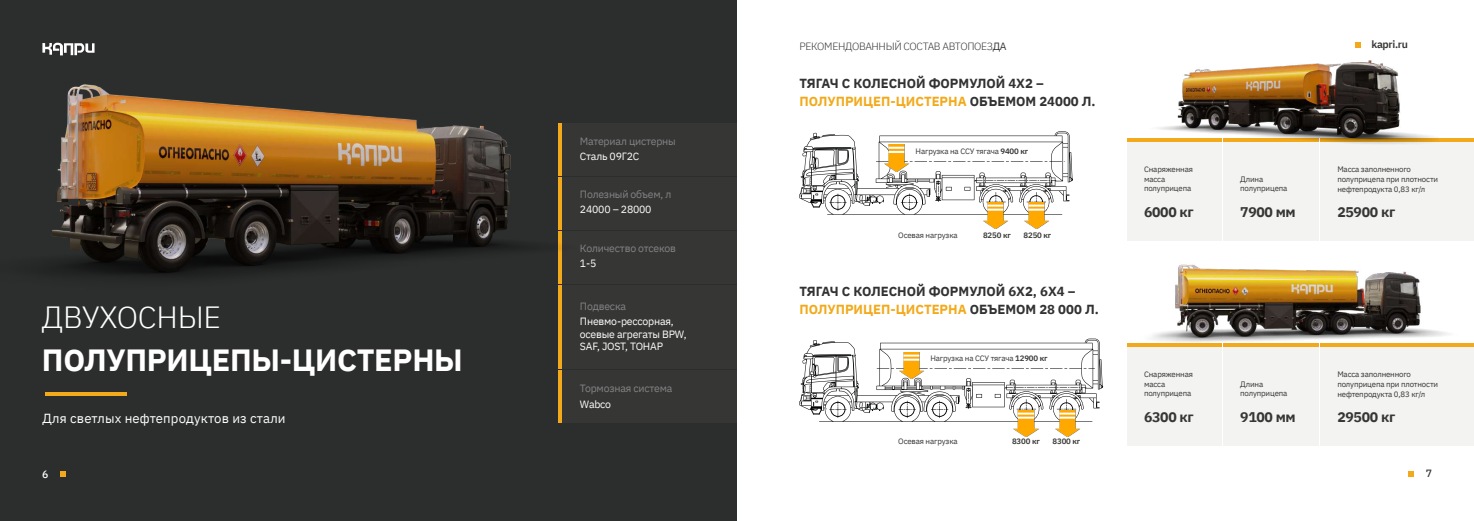
<style>
.page{position:relative;width:1474px;height:521px;background:#fff}
.page>*{position:absolute;margin:0;border:0;box-sizing:border-box;transform-origin:0 0}
.t1{font:700 30.62px "IBM Plex Sans";letter-spacing:-.01em;color:#fff}
.t2{font:300 30.62px "IBM Plex Sans";letter-spacing:-.01em;color:#fff}
.t3{font:700 14px "IBM Plex Sans";letter-spacing:-.02em;color:#363635}
.t4{font:700 13.12px/18.4px "IBM Plex Sans";color:#333232}
.t5{font:13.12px "IBM Plex Sans";letter-spacing:.01em;color:#fff}
.t6{font:10.5px/12.2px "IBM Plex Sans";letter-spacing:-.02em;color:#fff}
.t7{font:10.5px "IBM Plex Sans";letter-spacing:-.02em;color:#828383}
.t8{font:300 10.5px "IBM Plex Sans";letter-spacing:-.03em;color:#363635}
.t9{font:600 10.5px "IBM Plex Sans";letter-spacing:-.03em;color:#363635}
.t10{font:500 10.5px "IBM Plex Sans";color:#fff}
.t11{font:500 10.5px "IBM Plex Sans";color:#363635}
.t12{font:7.88px/9.6px "IBM Plex Sans";letter-spacing:-.02em;color:#363635}
.t13{font:600 7.88px "IBM Plex Sans";letter-spacing:-.02em;color:#363635}
.s1{font-weight:400}
.s2{color:#f2aa1c}
.s3{font-weight:600}
</style>
<div class="page">
<div style="left:1320px;top:346px;width:153px;height:99px;background:#f3f3f2"></div>
<div style="left:1320px;top:141px;width:153px;height:100px;background:#f3f3f2"></div>
<svg style="left:799px;top:131px;width:273px;height:84px"></svg>
<div style="left:0;top:0;width:737px;height:521px;background:#2c2d2d"></div>
<div style="left:561px;top:285px;width:176px;height:83px;background:#363635"></div>
<div style="left:561px;top:370px;width:176px;height:52px;background:#363635"></div>
<div style="left:561px;top:231px;width:176px;height:52px;background:#363635"></div>
<div style="left:561px;top:177px;width:176px;height:53px;background:#363635"></div>
<div style="left:561px;top:123px;width:176px;height:53px;background:#363635"></div>
<hr style="left:45px;top:392px;width:81px;height:4px;background:#f2aa1c">
<svg style="left:61px;top:471px;width:5px;height:6px"></svg>
<hr style="left:558px;top:370px;width:3px;height:52px;background:#f2aa1c">
<img style="left:42px;top:42px;width:520px;height:329px">
<svg style="left:1408px;top:471px;width:5px;height:6px"></svg>
<svg style="left:1355px;top:43px;width:5px;height:4px"></svg>
<img style="left:882px;top:145px;width:28px;height:26px">
<div style="left:1127px;top:141px;width:94px;height:100px;background:#f3f3f2"></div>
<hr style="left:1127px;top:138px;width:94px;height:3px;background:#f2aa1c">
<div style="left:1223px;top:141px;width:95px;height:100px;background:#f3f3f2"></div>
<hr style="left:1320px;top:138px;width:153px;height:3px;background:#f2aa1c">
<div style="left:1127px;top:346px;width:94px;height:99px;background:#f3f3f2"></div>
<hr style="left:1127px;top:343px;width:94px;height:3px;background:#f2aa1c">
<div style="left:1223px;top:346px;width:95px;height:99px;background:#f3f3f2"></div>
<hr style="left:1223px;top:343px;width:95px;height:3px;background:#f2aa1c">
<hr style="left:1320px;top:343px;width:153px;height:3px;background:#f2aa1c">
<svg style="left:799px;top:339px;width:304px;height:83px"></svg>
<img style="left:981px;top:203px;width:28px;height:26px">
<img style="left:1022px;top:203px;width:28px;height:26px">
<img style="left:1011px;top:410px;width:29px;height:26px">
<img style="left:1053px;top:410px;width:28px;height:26px">
<img style="left:897px;top:352px;width:28px;height:26px">
<img style="left:1152px;top:264px;width:295px;height:81px">
<img style="left:1149px;top:47px;width:288px;height:101px">
<h1 class="t2" style="left:42px;top:294px;width:181px">ДВУХОСНЫЕ</h1>
<h1 class="t1" style="left:42px;top:336px;width:422px">ПОЛУПРИЦЕПЫ-ЦИСТЕРНЫ</h1>
<h3 class="t5" style="left:43px;top:408px;width:245px">Для светлых нефтепродуктов из стали</h3>
<h3 class="t10" style="left:42px;top:466px;width:8px">6</h3>
<h3 class="t7" style="left:580px;top:133px;width:97px">Материал цистерны</h3>
<h3 class="t6" style="left:580px;top:149px;width:61px">Сталь 09Г2С</h3>
<h3 class="t7" style="left:580px;top:186px;width:93px">Полезный объем, л</h3>
<h3 class="t6" style="left:580px;top:202px;width:73px">24000 – 28000</h3>
<h3 class="t7" style="left:580px;top:240px;width:97px">Количество отсеков</h3>
<h3 class="t6" style="left:580px;top:256px;width:18px">1-5</h3>
<h3 class="t7" style="left:580px;top:298px;width:48px">Подвеска</h3>
<h3 class="t6" style="left:580px;top:314px;width:108px">Пневмо-рессорная, осевые агрегаты BPW,<br>SAF, JOST, ТОНАР</h3>
<h3 class="t7" style="left:580px;top:380px;width:94px">Тормозная система</h3>
<h3 class="t6" style="left:580px;top:397px;width:33px">Wabco</h3>
<h3 class="t8" style="left:799px;top:39px;width:209px">РЕКОМЕНДОВАННЫЙ СОСТАВ АВТОПОЕЗ<span class="s1">ДА</span></h3>
<h3 class="t4" style="left:799px;top:73px;width:298px">ТЯГАЧ С КОЛЕСНОЙ ФОРМУЛОЙ 4Х2 –<br><span class="s2">ПОЛУПРИЦЕП-ЦИСТЕРНА</span> ОБЪЕМОМ 24000 Л.</h3>
<p class="t12" style="left:915px;top:146px;width:114px">Нагрузка на ССУ тягача <span class="s3">9400 кг</span></p>
<p class="t12" style="left:898px;top:230px;width:61px">Осевая нагрузка</p>
<p class="t13" style="left:983px;top:229px;width:29px">8250 кг</p>
<p class="t13" style="left:1023px;top:229px;width:29px">8250 кг</p>
<h3 class="t4" style="left:799px;top:281px;width:301px">ТЯГАЧ С КОЛЕСНОЙ ФОРМУЛОЙ 6Х2, 6Х4 –<br><span class="s2">ПОЛУПРИЦЕП-ЦИСТЕРНА</span> ОБЪЕМОМ 28 000 Л.</h3>
<p class="t12" style="left:930px;top:353px;width:119px">Нагрузка на ССУ тягача <span class="s3">12900 кг</span></p>
<p class="t12" style="left:898px;top:436px;width:61px">Осевая нагрузка</p>
<p class="t13" style="left:1012px;top:435px;width:29px">8300 кг</p>
<p class="t13" style="left:1052px;top:435px;width:29px">8300 кг</p>
<p class="t12" style="left:1144px;top:164px;width:50px">Снаряженная масса полуприцепа</p>
<h2 class="t3" style="left:1144px;top:201px;width:51px">6000 кг</h2>
<p class="t12" style="left:1144px;top:369px;width:50px">Снаряженная масса полуприцепа</p>
<h2 class="t3" style="left:1144px;top:406px;width:51px">6300 кг</h2>
<h3 class="t9" style="left:1371px;top:36px;width:38px">kapri.ru</h3>
<p class="t12" style="left:1240px;top:173px;width:49px">Длина полуприцепа</p>
<h2 class="t3" style="left:1240px;top:201px;width:57px">7900 мм</h2>
<p class="t12" style="left:1337px;top:164px;width:102px">Масса заполненного полуприцепа при плотности нефтепродукта 0,83 кг/л</p>
<h2 class="t3" style="left:1337px;top:201px;width:59px">25900 кг</h2>
<p class="t12" style="left:1240px;top:378px;width:49px">Длина полуприцепа</p>
<h2 class="t3" style="left:1240px;top:406px;width:57px">9100 мм</h2>
<p class="t12" style="left:1337px;top:369px;width:102px">Масса заполненного полуприцепа при плотности нефтепродукта 0,83 кг/л</p>
<h2 class="t3" style="left:1337px;top:406px;width:59px">29500 кг</h2>
<h3 class="t11" style="left:1425px;top:465px;width:8px">7</h3>
</div>
